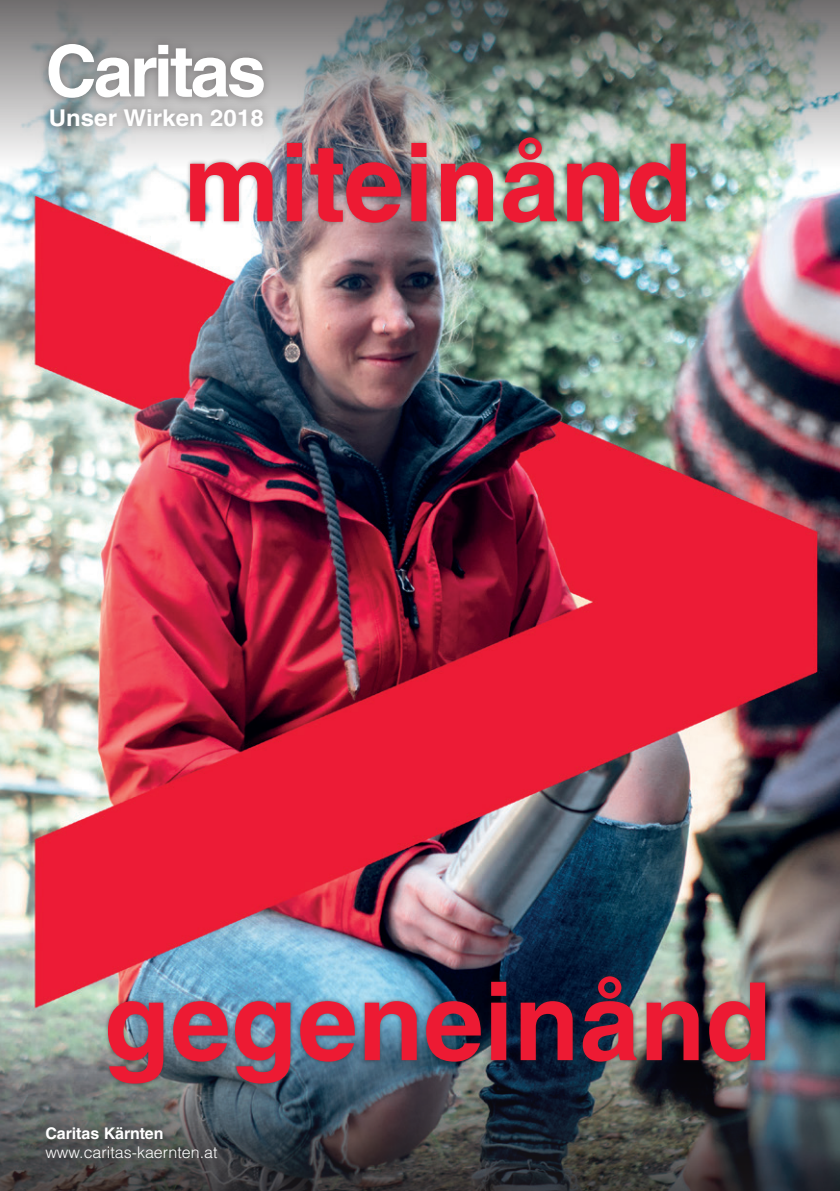
<style>
.page{position:relative;width:840px;height:1191px;background:#fff}
.page>*{position:absolute;margin:0;border:0;box-sizing:border-box;transform-origin:0 0}
.t1{font:700 108px "Helvetica LT Std";color:#ed1a33}
.t2{font:700 71.2px "Helvetica LT Std";letter-spacing:-.045em;color:#fff}
.t3{font:700 23px "Helvetica LT Std";color:#fff;scale:1.04 1}
.t4{font:300 16px "Helvetica LT Std";color:#fff}
.t5{font:700 16px "Helvetica LT Std";color:#fff}
</style>
<div class="page">
<img style="left:0;top:169px;width:839px;height:853px">
<img style="left:0;top:1022px;width:839px;height:169px">
<img style="left:0;top:0;width:839px;height:169px">
<div style="left:34px;top:1115px;width:194px;height:55px;background:#231f20;opacity:.42"></div>
<div style="left:40px;top:98px;width:233px;height:38px;background:#231f20;opacity:.38"></div>
<div style="left:38px;top:34px;width:235px;height:74px;background:#231f20;opacity:.38"></div>
<div style="left:186px;top:132px;width:504px;height:95px;background:#231f20;opacity:.43"></div>
<div style="left:104px;top:971px;width:665px;height:116px;background:#231f20;opacity:.51"></div>
<h2 class="t2" style="left:45px;top:28px;width:222px">Caritas</h2>
<h1 class="t1" style="left:183px;top:117px;width:510px">miteinånd</h1>
<h3 class="t3" style="left:49px;top:104px;width:208px">Unser Wirken 2018</h3>
<h1 class="t1" style="left:103px;top:956px;width:669px">gegeneinånd</h1>
<p class="t5" style="left:45px;top:1123px;width:120px">Caritas Kärnten</p>
<p class="t4" style="left:45px;top:1142px;width:173px">www.caritas-kaernten.at</p>
</div>
